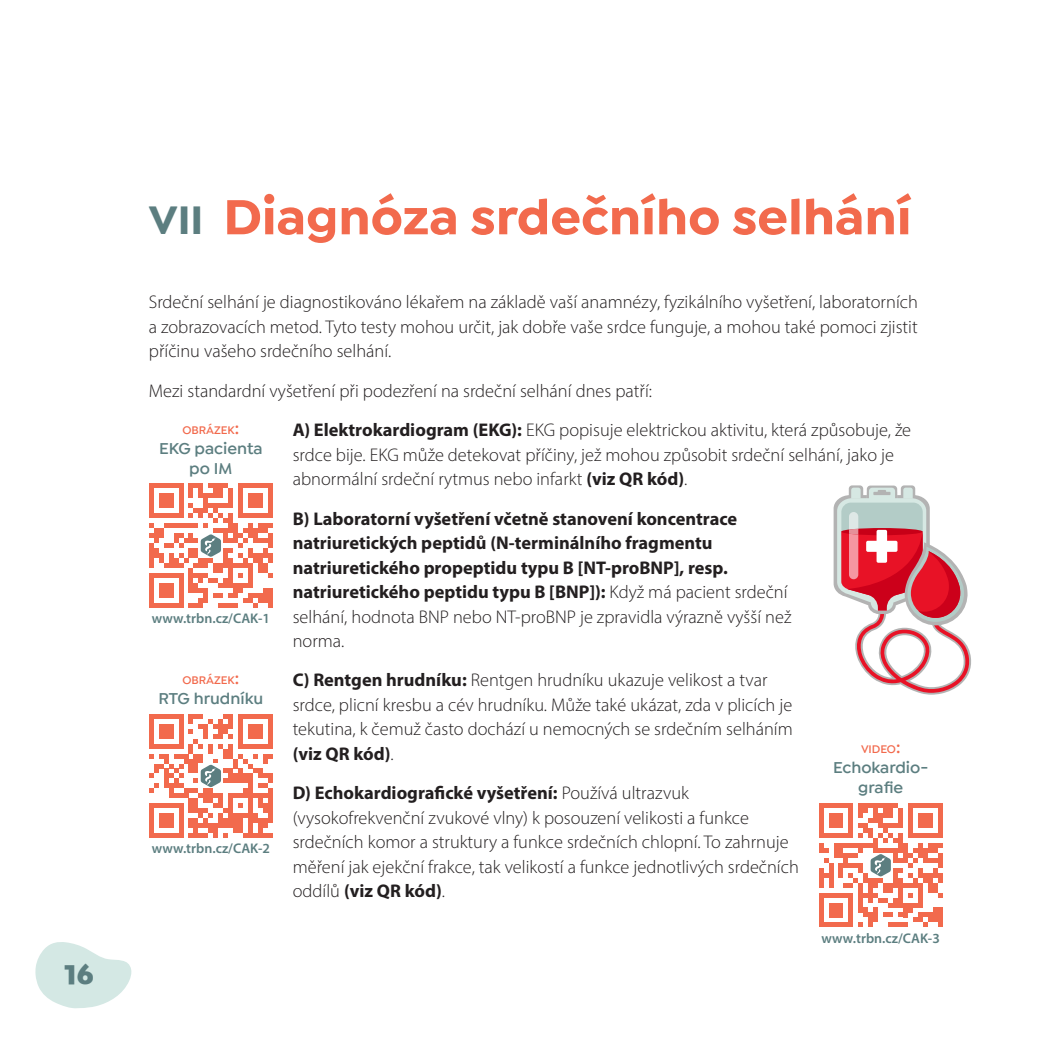
<style>
.page{position:relative;width:1042px;height:1042px;background:#fff}
.page>*{position:absolute;margin:0;border:0;box-sizing:border-box;transform-origin:0 0}
.t1{font:700 52.5px "Isidora Sans";color:#f26a4d}
.t2{font:900 28px "Isidora Sans";color:#5c7e80}
.t3{font:300 18.38px/24.5px "Myriad Pro";color:#231f20}
.t4{font:700 18.38px/24.5px "Myriad Pro";color:#231f20}
.t5{font:600 16.62px/19.9px "Isidora Sans";color:#5c7e80;text-align:center}
.t6{font:600 14px "Myriad Pro";color:#5c7e80}
.t7{font:600 11.72px "Isidora Sans";color:#f26a4d}
.s1{font-size:42px;color:#5c7e80}
.s2{font-weight:700}
.s3{font-weight:300}
.s4{font-size:16.62px}
</style>
<div class="page">
<svg style="left:35px;top:942px;width:97px;height:67px"></svg>
<hr style="left:819px;top:803px;width:4px;height:30px;background:#f26a4d">
<div style="left:828px;top:813px;width:5px;height:15px;background:#f26a4d"></div>
<div style="left:833px;top:813px;width:5px;height:15px;background:#f26a4d"></div>
<div style="left:838px;top:813px;width:5px;height:15px;background:#f26a4d"></div>
<svg style="left:823px;top:803px;width:25px;height:5px"></svg>
<div style="left:848px;top:803px;width:5px;height:30px;background:#f26a4d"></div>
<div style="left:858px;top:803px;width:5px;height:15px;background:#f26a4d"></div>
<div style="left:863px;top:803px;width:5px;height:10px;background:#f26a4d"></div>
<div style="left:873px;top:803px;width:5px;height:20px;background:#f26a4d"></div>
<svg style="left:868px;top:803px;width:15px;height:5px"></svg>
<div style="left:878px;top:813px;width:5px;height:15px;background:#f26a4d"></div>
<div style="left:883px;top:803px;width:5px;height:15px;background:#f26a4d"></div>
<div style="left:888px;top:803px;width:5px;height:15px;background:#f26a4d"></div>
<svg style="left:893px;top:803px;width:5px;height:5px"></svg>
<div style="left:898px;top:808px;width:5px;height:20px;background:#f26a4d"></div>
<div style="left:908px;top:803px;width:5px;height:30px;background:#f26a4d"></div>
<div style="left:918px;top:813px;width:5px;height:15px;background:#f26a4d"></div>
<div style="left:923px;top:813px;width:5px;height:15px;background:#f26a4d"></div>
<div style="left:928px;top:813px;width:5px;height:15px;background:#f26a4d"></div>
<svg style="left:913px;top:803px;width:25px;height:5px"></svg>
<div style="left:938px;top:803px;width:5px;height:30px;background:#f26a4d"></div>
<svg style="left:819px;top:818px;width:124px;height:109px"></svg>
<svg style="left:149px;top:714px;width:124px;height:124px"></svg>
<svg style="left:833px;top:485px;width:138px;height:209px"></svg>
<div style="left:876px;top:530px;width:11px;height:33px;background:#fff;border-radius:2px"></div>
<div style="left:866px;top:541px;width:31px;height:11px;background:#fff;border-radius:2px"></div>
<svg style="left:149px;top:483px;width:124px;height:124px"></svg>
<h2 class="t2" style="left:65px;top:956px;width:30px">16</h2>
<h1 class="t1" style="left:149px;top:185px;width:764px"><span class="s1">VII</span> Diagnóza srdečního selhání</h1>
<p class="t3" style="left:149px;top:290px;width:770px;text-align:justify">Srdeční selhání je diagnostikováno lékařem na základě vaší anamnézy, fyzikálního vyšetření, laboratorních a zobrazovacích metod. Tyto testy mohou určit, jak dobře vaše srdce funguje, a mohou také pomoci zjistit příčinu vašeho srdečního selhání.</p>
<p class="t3" style="left:293px;top:371px;width:620px;line-height:39.4px;text-indent:-144px">Mezi standardní vyšetření při podezření na srdeční selhání dnes patří:<br><span class="s2">A) Elektrokardiogram (EKG):</span> EKG popisuje elektrickou aktivitu, která způsobuje, že</p>
<p class="t3" style="left:293px;top:442px;width:603px">srdce bije. EKG může detekovat příčiny, jež mohou způsobit srdeční selhání, jako je abnormální srdeční rytmus nebo infarkt <span class="s2">(viz QR kód)</span>.</p>
<p class="t4" style="left:293px;top:505px;width:500px">B) Laboratorní vyšetření včetně stanovení koncentrace natriuretických peptidů (N‑terminálního fragmentu natriuretického propeptidu typu B [NT‑proBNP], resp. natriuretického peptidu typu B [BNP]): <span class="s3">Když má pacient srdeční selhání, hodnota BNP nebo NT‑proBNP je zpravidla výrazně vyšší než norma.</span></p>
<p class="t3" style="left:293px;top:668px;width:501px"><span class="s2">C) Rentgen hrudníku:</span> Rentgen hrudníku ukazuje velikost a tvar srdce, plicní kresbu a cév hrudníku. Může také ukázat, zda v plicích je tekutina, k čemuž často dochází u nemocných se srdečním selháním <span class="s2">(viz QR kód)</span>.</p>
<p class="t3" style="left:293px;top:781px;width:507px"><span class="s2">D) Echokardiografické vyšetření:</span> Používá ultrazvuk (vysokofrekvenční zvukové vlny) k posouzení velikosti a funkce srdečních komor a struktury a funkce srdečních chlopní. To zahrnuje měření jak ejekční frakce, tak velikostí a funkce jednotlivých srdečních oddílů <span class="s2">(viz QR kód)</span>.</p>
<p class="t6" style="left:821px;top:929px;width:120px">www.trbn.cz/CAK-3</p>
<p class="t7" style="left:182px;top:423px;width:58px">OBRÁZEK<span class="s4">:</span></p>
<p class="t5" style="left:159px;top:438px;width:105px">EKG pacienta po IM</p>
<p class="t6" style="left:152px;top:609px;width:120px">www.trbn.cz/CAK-1</p>
<p class="t7" style="left:182px;top:673px;width:58px">OBRÁZEK<span class="s4">:</span></p>
<p class="t5" style="left:158px;top:688px;width:106px">RTG hrudníku</p>
<p class="t7" style="left:861px;top:742px;width:41px">VIDEO<span class="s4">:</span></p>
<p class="t5" style="left:833px;top:758px;width:97px">Echokardio&shy;grafie</p>
<p class="t6" style="left:152px;top:840px;width:120px">www.trbn.cz/CAK-2</p>
</div>
